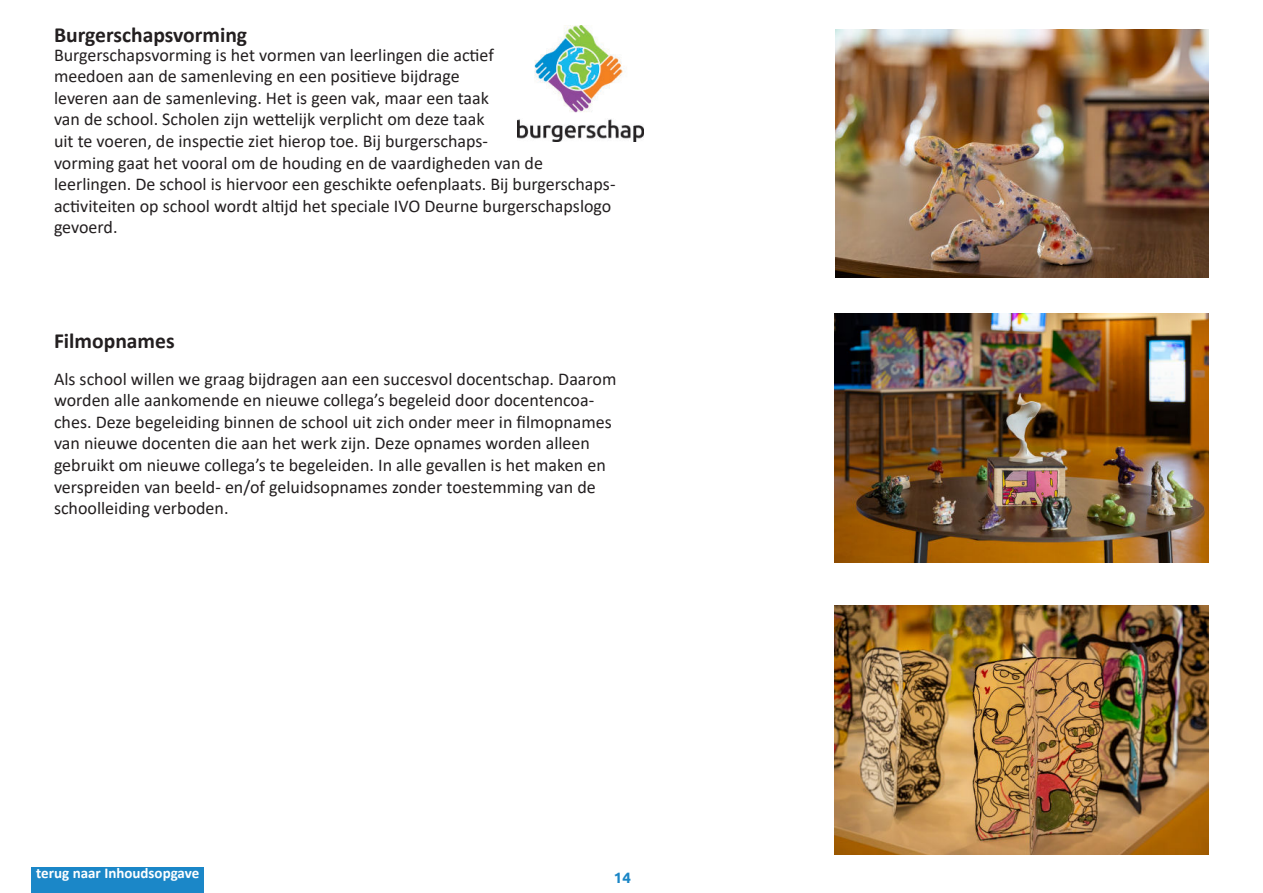
<style>
.page{position:relative;width:1263px;height:893px;background:#fff}
.page>*{position:absolute;margin:0;border:0;box-sizing:border-box;transform-origin:0 0}
.t1{font:700 21.6px "Calibri";color:#231f20}
.t2{font:18px/21.6px "Calibri";color:#231f20}
.t3{font:700 15px "Calibri";color:#fff}
.t4{font:700 15px "Ubuntu";color:#1b86c6}
</style>
<div class="page">
<img style="left:835px;top:29px;width:373px;height:249px">
<img style="left:835px;top:313px;width:374px;height:249px">
<img style="left:835px;top:606px;width:374px;height:249px">
<div style="left:31px;top:867px;width:173px;height:26px;background:#1b87c8"></div>
<img style="left:518px;top:26px;width:126px;height:115px">
<p class="t1" style="left:54px;top:26px;width:195px">Burgerschapsvorming</p>
<p class="t2" style="left:54px;top:43px;width:563px">Burgerschapsvorming is het vormen van leerlingen die actief<br>meedoen aan de samenleving en een positieve bijdrage<br>leveren aan de samenleving. Het is geen vak, maar een taak<br>van de school. Scholen zijn wettelijk verplicht om deze taak<br>uit te voeren, de inspectie ziet hierop toe. Bij burgerschaps-<br>vorming gaat het vooral om de houding en de vaardigheden van de leerlingen. De school is hiervoor een geschikte oefenplaats. Bij burgerschaps&shy;activiteiten op school wordt altijd het speciale IVO Deurne burgerschapslogo gevoerd.</p>
<p class="t1" style="left:54px;top:333px;width:122px">Filmopnames</p>
<p class="t2" style="left:54px;top:367px;width:564px">Als school willen we graag bijdragen aan een succesvol docentschap. Daarom worden alle aankomende en nieuwe collega’s begeleid door docentencoa&shy;ches. Deze begeleiding binnen de school uit zich onder meer in filmopnames van nieuwe docenten die aan het werk zijn. Deze opnames worden alleen gebruikt om nieuwe collega’s te begeleiden. In alle gevallen is het maken en verspreiden van beeld- en/of geluidsopnames zonder toestemming van de schoolleiding verboden.</p>
<p class="t3" style="left:36px;top:867px;width:164px">terug naar Inhoudsopgave</p>
<p class="t4" style="left:614px;top:871px;width:19px">14</p>
</div>
